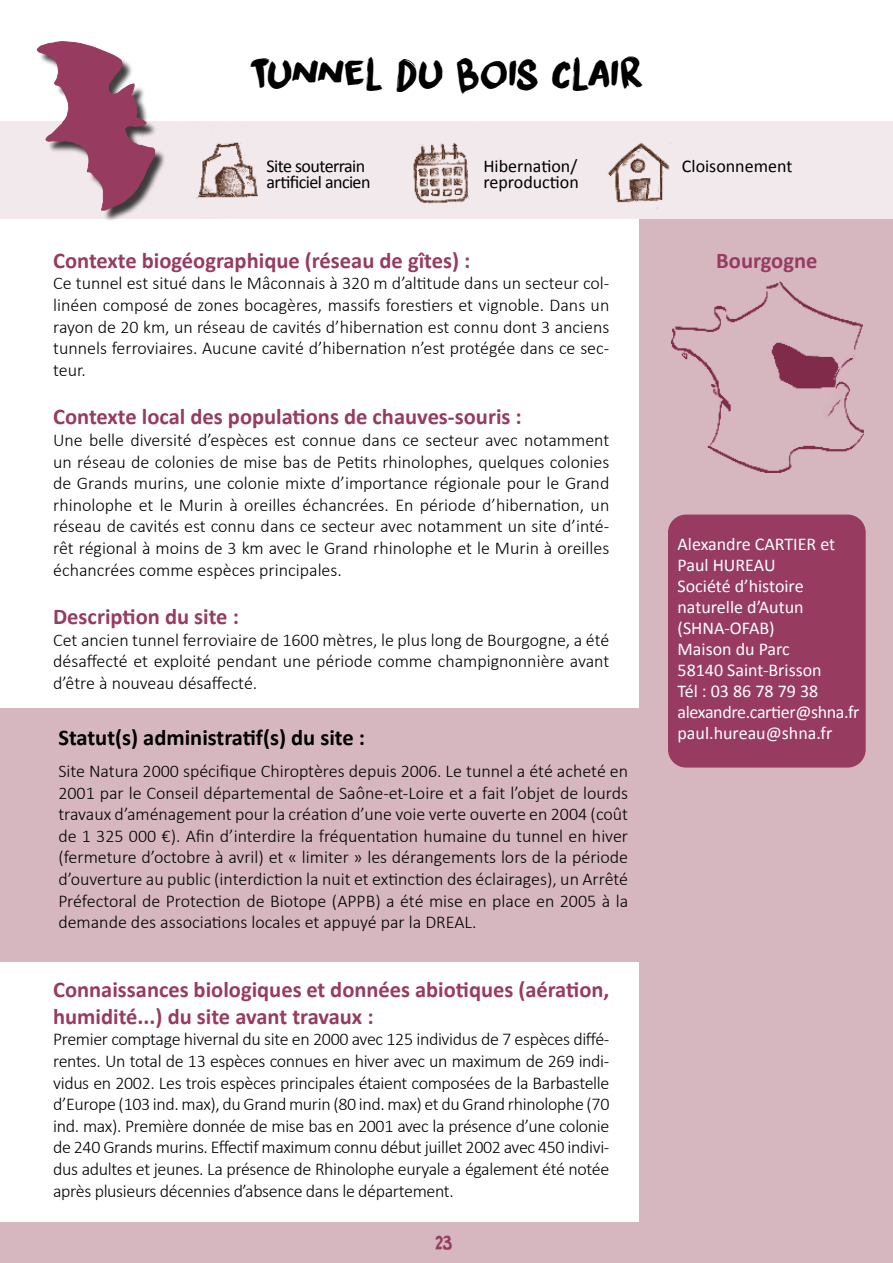
<style>
.page{position:relative;width:893px;height:1263px;background:#fff}
.page>*{position:absolute;margin:0;border:0;box-sizing:border-box;transform-origin:0 0}
.t1{font:40.5px "DK Liquid Embrace";color:#000}
.t2{font:700 22.5px/27px "Calibri";color:#973b61}
.t3{font:700 22.5px "Calibri";color:#000}
.t4{font:300 18px/21.6px "Calibri";color:#000;text-align:justify}
.t5{font:18px/21px "Calibri";color:#fff}
.t6{font:18px/16.5px "Calibri";letter-spacing:-.005em;color:#000}
.t7{font:18px "Calibri";letter-spacing:-.03em;color:#000}
.t8{font:18px "DK Liquid Embrace";color:#973b61}
</style>
<div class="page">
<div style="left:0;top:1222px;width:893px;height:41px;background:#d6b7c0"></div>
<div style="left:640px;top:219px;width:253px;height:1003px;background:#d6b7c0"></div>
<div style="left:0;top:121px;width:893px;height:98px;background:#f2e9ec"></div>
<img style="left:196px;top:142px;width:88px;height:57px">
<img style="left:413px;top:142px;width:56px;height:62px">
<img style="left:607px;top:142px;width:64px;height:84px">
<div style="left:668px;top:514px;width:198px;height:253px;background:#973b61;border-radius:18px"></div>
<div style="left:0;top:708px;width:656px;height:253px;background:#d6b7c0"></div>
<div style="left:39px;top:43px;width:127px;height:179px;background:#000;opacity:.75"></div>
<svg style="left:37px;top:41px;width:118px;height:170px"></svg>
<img style="left:671px;top:282px;width:192px;height:190px">
<h1 class="t1" style="left:249px;top:45px;width:396px">Tunnel du Bois Clair</h1>
<p class="t6" style="left:483px;top:157px;width:97px">Hibernation/ reproduction</p>
<p class="t7" style="left:266px;top:154px;width:100px">Site souterrain</p>
<p class="t6" style="left:682px;top:157px;width:112px">Cloisonnement</p>
<p class="t7" style="left:266px;top:171px;width:106px">artificiel ancien</p>
<p class="t2" style="left:53px;top:246px;width:419px">Contexte biogéographique (réseau de gîtes) :</p>
<p class="t4" style="left:53px;top:272px;width:558px">Ce tunnel est situé dans le Mâconnais à 320 m d’altitude dans un secteur col&shy;linéen composé de zones bocagères, massifs forestiers et vignoble. Dans un rayon de 20 km, un réseau de cavités d’hibernation est connu dont 3 anciens tunnels ferroviaires. Aucune cavité d’hibernation n’est protégée dans ce sec&shy;teur.</p>
<p class="t2" style="left:53px;top:403px;width:470px">Contexte local des populations de chauves-souris :</p>
<p class="t4" style="left:53px;top:429px;width:558px">Une belle diversité d’espèces est connue dans ce secteur avec notamment un réseau de colonies de mise bas de Petits rhinolophes, quelques colonies de Grands murins, une colonie mixte d’importance régionale pour le Grand rhinolophe et le Murin à oreilles échancrées. En période d’hibernation, un réseau de cavités est connu dans ce secteur avec notamment un site d’inté&shy;rêt régional à moins de 3 km avec le Grand rhinolophe et le Murin à oreilles échancrées comme espèces principales.</p>
<p class="t2" style="left:53px;top:602px;width:187px">Description du site :</p>
<p class="t4" style="left:53px;top:629px;width:558px">Cet ancien tunnel ferroviaire de 1600 mètres, le plus long de Bourgogne, a été désaffecté et exploité pendant une période comme champignonnière avant d’être à nouveau désaffecté.</p>
<p class="t3" style="left:58px;top:721px;width:308px">Statut(s) administratif(s) du site :</p>
<p class="t4" style="left:58px;top:760px;width:571px">Site Natura 2000 spécifique Chiroptères depuis 2006. Le tunnel a été acheté en 2001 par le Conseil départemental de Saône-et-Loire et a fait l’objet de lourds travaux d’aménagement pour la création d’une voie verte ouverte en 2004 (coût de 1 325 000 €). Afin d’interdire la fréquentation humaine du tunnel en hiver (fermeture d’octobre à avril) et « limiter » les dérangements lors de la période d’ouverture au public (interdiction la nuit et extinction des éclairages), un Arrêté Préfectoral de Protection de Biotope (APPB) a été mise en place en 2005 à la demande des associations locales et appuyé par la DREAL.</p>
<p class="t2" style="left:53px;top:975px;width:558px">Connaissances biologiques et données abiotiques (aération, humidité...) du site avant travaux :</p>
<p class="t4" style="left:53px;top:1028px;width:558px">Premier comptage hivernal du site en 2000 avec 125 individus de 7 espèces diffé&shy;rentes. Un total de 13 espèces connues en hiver avec un maximum de 269 indi&shy;vidus en 2002. Les trois espèces principales étaient composées de la Barbastelle d’Europe (103 ind. max), du Grand murin (80 ind. max) et du Grand rhinolophe (70 ind. max). Première donnée de mise bas en 2001 avec la présence d’une colonie de 240 Grands murins. Effectif maximum connu début juillet 2002 avec 450 indivi&shy;dus adultes et jeunes. La présence de Rhinolophe euryale a également été notée après plusieurs décennies d’absence dans le département.</p>
<p class="t8" style="left:435px;top:1229px;width:19px">23</p>
<p class="t2" style="left:716px;top:246px;width:103px">Bourgogne</p>
<p class="t5" style="left:677px;top:533px;width:183px">Alexandre CARTIER et<br>Paul HUREAU<br>Société d’histoire naturelle d’Autun (SHNA-OFAB)<br>Maison du Parc<br>58140 Saint-Brisson<br>Tél : 03 86 78 79 38 alexandre.cartier@shna.fr paul.hureau@shna.fr</p>
</div>
